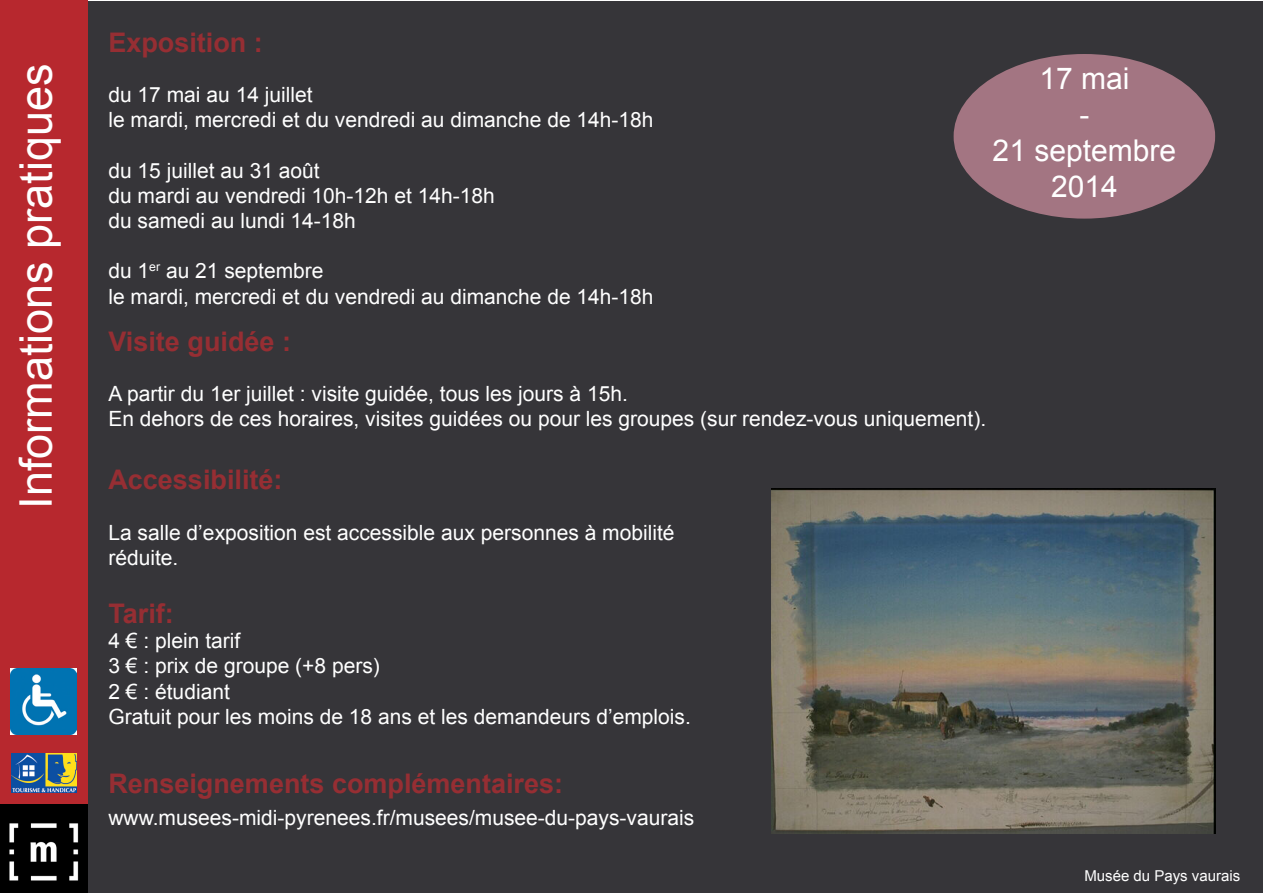
<style>
.page{position:relative;width:1263px;height:893px;background:#fff}
.page>*{position:absolute;margin:0;border:0;box-sizing:border-box;transform-origin:0 0}
.t1{font:45px "Arial";color:#fff}
.t2{font:30px/36px "Arial";color:#fff;text-align:center}
.t3{font:700 27px "Arial";color:#962e33}
.t4{font:21px/25.2px "Arial";color:#fff}
.t5{font:15px "Arial";color:#fff}
</style>
<div class="page">
<div style="left:0;top:1px;width:1263px;height:891px;background:#363539"></div>
<img style="left:771px;top:488px;width:444px;height:346px">
<div style="left:0;top:0;width:87px;height:892px;background:#b7282e"></div>
<img style="left:0;top:804px;width:87px;height:89px">
<div style="left:954px;top:54px;width:261px;height:165px;background:#a37582;border-radius:50%"></div>
<img style="left:11px;top:754px;width:66px;height:39px">
<img style="left:11px;top:669px;width:66px;height:66px">
<p class="t1" style="left:7px;top:509px;width:447px;rotate:-90deg">Informations pratiques</p>
<p class="t3" style="left:108px;top:24px;width:156px">Exposition :</p>
<p class="t4" style="left:108px;top:82px;width:206px">du 17 mai au 14 juillet</p>
<p class="t4" style="left:108px;top:107px;width:547px">le mardi, mercredi et du vendredi au dimanche de 14h-18h</p>
<p class="t4" style="left:108px;top:158px;width:213px">du 15 juillet au 31 août</p>
<p class="t4" style="left:108px;top:183px;width:388px">du mardi au vendredi 10h-12h et 14h-18h</p>
<p class="t4" style="left:108px;top:208px;width:249px">du samedi au lundi 14-18h</p>
<p class="t4" style="left:108px;top:259px;width:217px">du 1<sup>er</sup> au 21 septembre</p>
<p class="t4" style="left:108px;top:284px;width:547px">le mardi, mercredi et du vendredi au dimanche de 14h-18h</p>
<p class="t2" style="left:1039px;top:61px;width:92px">17 mai</p>
<p class="t2" style="left:1079px;top:97px;width:11px">-</p>
<p class="t2" style="left:993px;top:133px;width:185px">21 septembre<br>2014</p>
<p class="t3" style="left:108px;top:323px;width:184px">Visite guidée :</p>
<p class="t4" style="left:108px;top:381px;width:521px">A partir du 1er juillet : visite guidée, tous les jours à 15h.</p>
<p class="t4" style="left:108px;top:407px;width:879px">En dehors de ces horaires, visites guidées ou pour les groupes (sur rendez-vous uniquement).</p>
<p class="t3" style="left:108px;top:462px;width:176px">Accessibilité:</p>
<p class="t4" style="left:108px;top:520px;width:568px">La salle d’exposition est accessible aux personnes à mobilité réduite.</p>
<p class="t3" style="left:108px;top:595px;width:67px">Tarif:</p>
<p class="t4" style="left:108px;top:628px;width:133px">4 € : plein tarif</p>
<p class="t4" style="left:108px;top:654px;width:273px">3 € : prix de groupe (+8 pers)</p>
<p class="t4" style="left:108px;top:679px;width:123px">2 € : étudiant</p>
<p class="t4" style="left:108px;top:704px;width:584px">Gratuit pour les moins de 18 ans et les demandeurs d’emplois.</p>
<p class="t3" style="left:108px;top:765px;width:456px">Renseignements complémentaires:</p>
<p class="t4" style="left:108px;top:806px;width:587px">www.musees-midi-pyrenees.fr/musees/musee-du-pays-vaurais</p>
<p class="t5" style="left:1084px;top:866px;width:157px">Musée du Pays vaurais</p>
</div>
